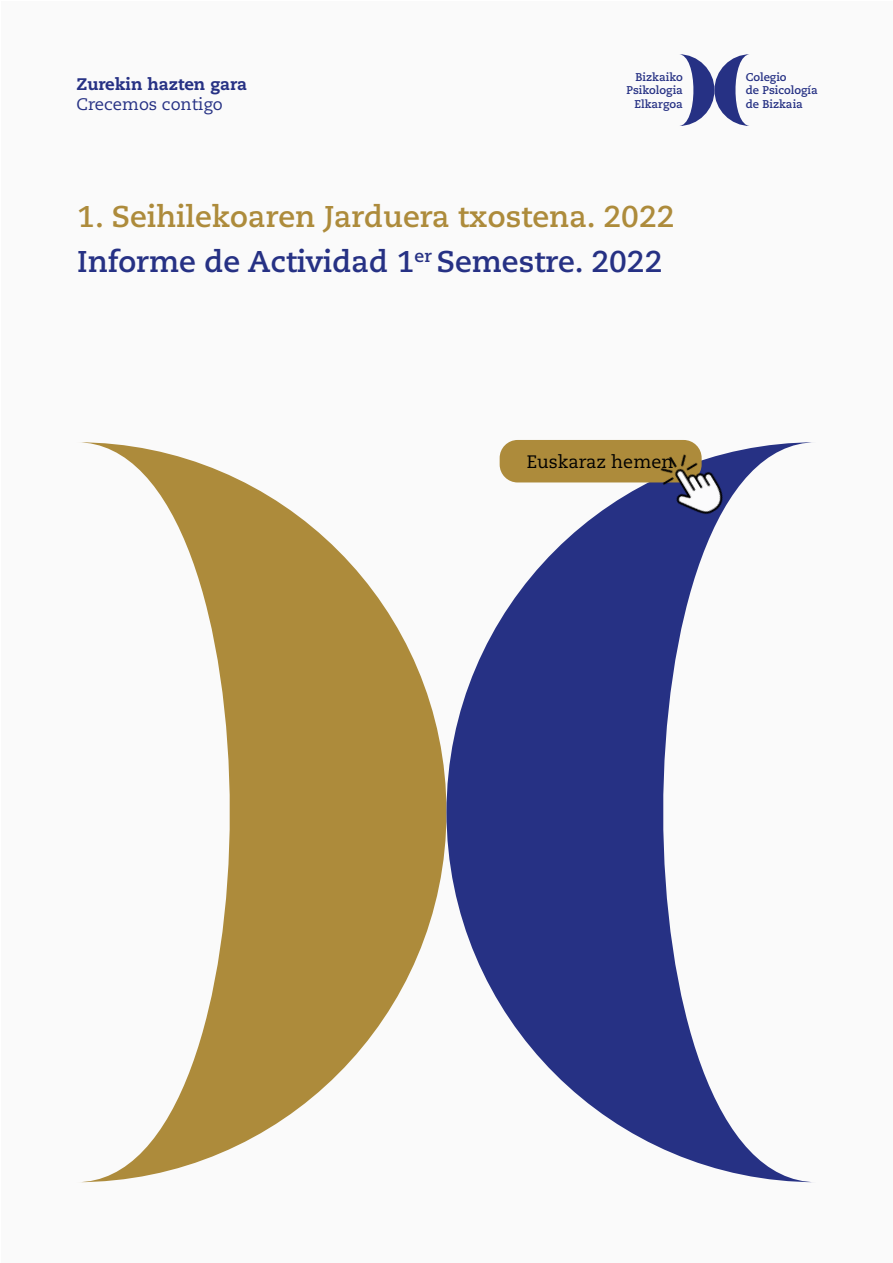
<style>
.page{position:relative;width:893px;height:1263px;background:#fff}
.page>*{position:absolute;margin:0;border:0;box-sizing:border-box;transform-origin:0 0}
.t1{font:700 30px/44.5px "Caecilia LT Pro 75";color:#ad8b3b}
.t2{font:18px "Caecilia LT Pro 55 Roman";color:#000}
.t3{font:800 16.8px "Caecilia LT Pro 85";color:#263184}
.t4{font:16.8px "Caecilia LT Pro 55 Roman";color:#263184}
.t5{font:700 11.25px/13.5px "Caecilia LT Pro 75";color:#263184;text-align:right}
.s1{color:#263184}
</style>
<div class="page">
<div style="left:1px;top:1px;width:892px;height:1262px;background:#fafafa"></div>
<svg style="left:81px;top:442px;width:365px;height:740px"></svg>
<svg style="left:446px;top:442px;width:366px;height:740px"></svg>
<svg style="left:680px;top:54px;width:69px;height:72px"></svg>
<div style="left:500px;top:440px;width:202px;height:42px;background:#ad8b3b;border-radius:18px"></div>
<img style="left:624px;top:440px;width:122px;height:106px">
<p class="t3" style="left:77px;top:73px;width:172px">Zurekin hazten gara</p>
<p class="t4" style="left:77px;top:93px;width:148px">Crecemos contigo</p>
<p class="t5" style="left:626px;top:70px;width:58px">Bizkaiko<br>Psikologia<br>Elkargoa</p>
<p class="t5" style="left:746px;top:70px;width:73px;text-align:left">Colegio<br>de Psicología de Bizkaia</p>
<p class="t1" style="left:77px;top:194px;width:599px">1. Seihilekoaren Jarduera txostena. 2022<br><span class="s1">Informe de Actividad 1</span><sup>er</sup> <span class="s1">Semestre. 2022</span></p>
<p class="t2" style="left:527px;top:450px;width:148px">Euskaraz hemen</p>
</div>
